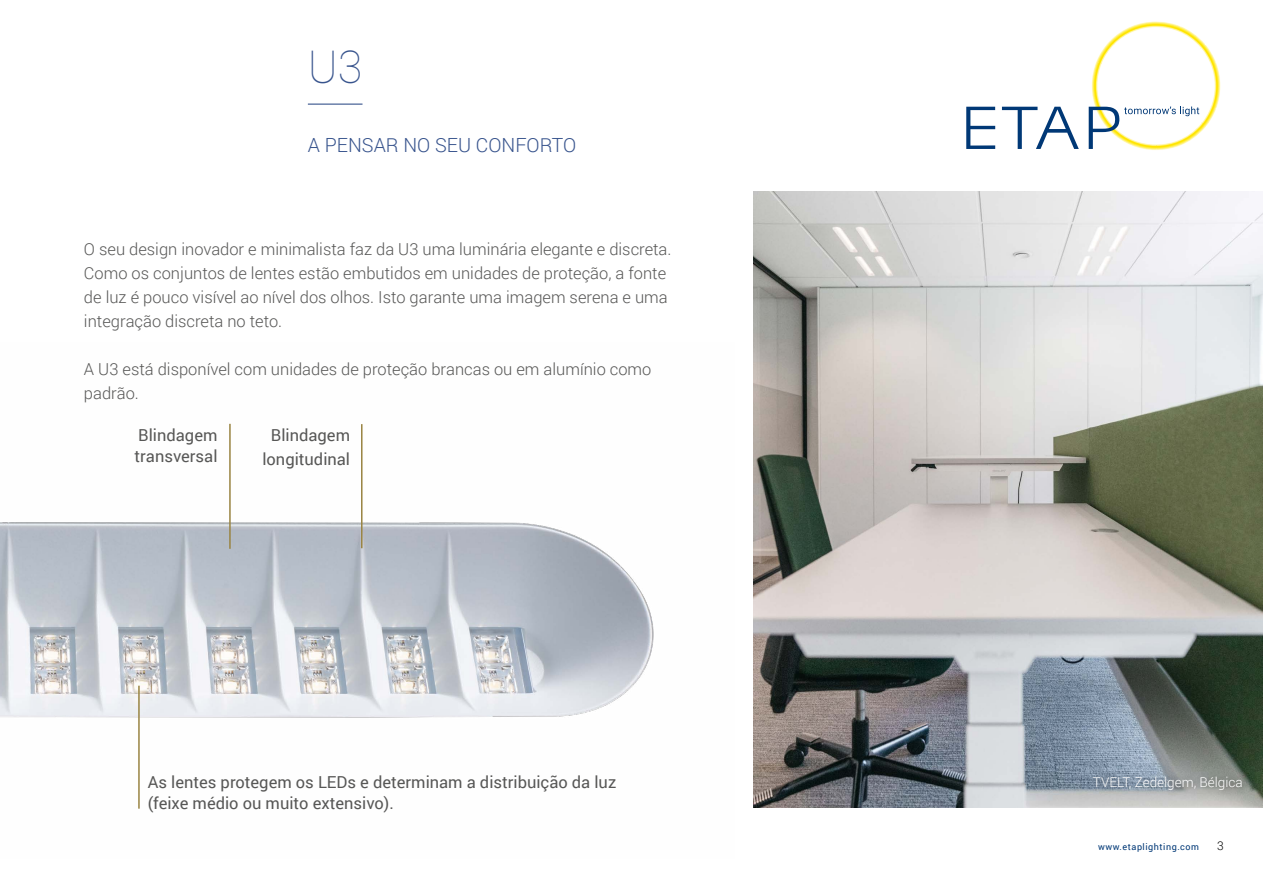
<style>
.page{position:relative;width:1263px;height:893px;background:#fff}
.page>*{position:absolute;margin:0;border:0;box-sizing:border-box;transform-origin:0 0}
.t1{font:100 45px "Roboto";color:#38548d}
.t2{font:300 19.5px "Roboto";color:#38548d}
.t3{font:300 16.5px/24px "Roboto";color:#575756}
.t4{font:16.5px/21px "Roboto";color:#575756}
.t5{font:300 13.5px "Roboto";color:#fff}
.t6{font:300 12px "Roboto";color:#000}
.t7{font:9px "Roboto";letter-spacing:.06em;color:#003876}
</style>
<div class="page">
<svg style="left:966px;top:107px;width:29px;height:42px"></svg>
<svg style="left:1002px;top:107px;width:77px;height:42px"></svg>
<svg style="left:1089px;top:21px;width:132px;height:129px"></svg>
<img style="left:0;top:423px;width:654px;height:295px">
<hr style="left:361px;top:424px;width:1px;height:124px;background:#998442">
<hr style="left:229px;top:424px;width:2px;height:125px;background:#998442">
<hr style="left:138px;top:686px;width:2px;height:123px;background:#998442">
<img style="left:754px;top:191px;width:509px;height:617px">
<hr style="left:308px;top:104px;width:54px;height:1px;background:#38548d">
<div style="left:1088px;top:770px;width:163px;height:28px;background:#000;opacity:.6"></div>
<h1 class="t1" style="left:308px;top:36px;width:56px">U3</h1>
<p class="t2" style="left:308px;top:131px;width:270px">A PENSAR NO SEU CONFORTO</p>
<p class="t3" style="left:84px;top:237px;width:589px">O seu design inovador e minimalista faz da U3 uma luminária elegante e discreta.<br>Como os conjuntos de lentes estão embutidos em unidades de proteção, a fonte de luz é pouco visível ao nível dos olhos. Isto garante uma imagem serena e uma integração discreta no teto.</p>
<p class="t3" style="left:84px;top:357px;width:569px">A U3 está disponível com unidades de proteção brancas ou em alumínio como padrão.</p>
<p class="t4" style="left:262px;top:423px;width:89px;line-height:24px;text-align:center">Blindagem longitudinal</p>
<p class="t4" style="left:135px;top:424px;width:84px">Blindagem transversal</p>
<p class="t4" style="left:148px;top:771px;width:470px">As lentes protegem os LEDs e determinam a distribuição da luz (feixe médio ou muito extensivo).</p>
<p class="t5" style="left:1093px;top:772px;width:151px">TVELT, Zedelgem, Bélgica</p>
<p class="t7" style="left:1098px;top:841px;width:103px">www.etaplighting.com</p>
<p class="t6" style="left:1217px;top:838px;width:8px">3</p>
</div>
